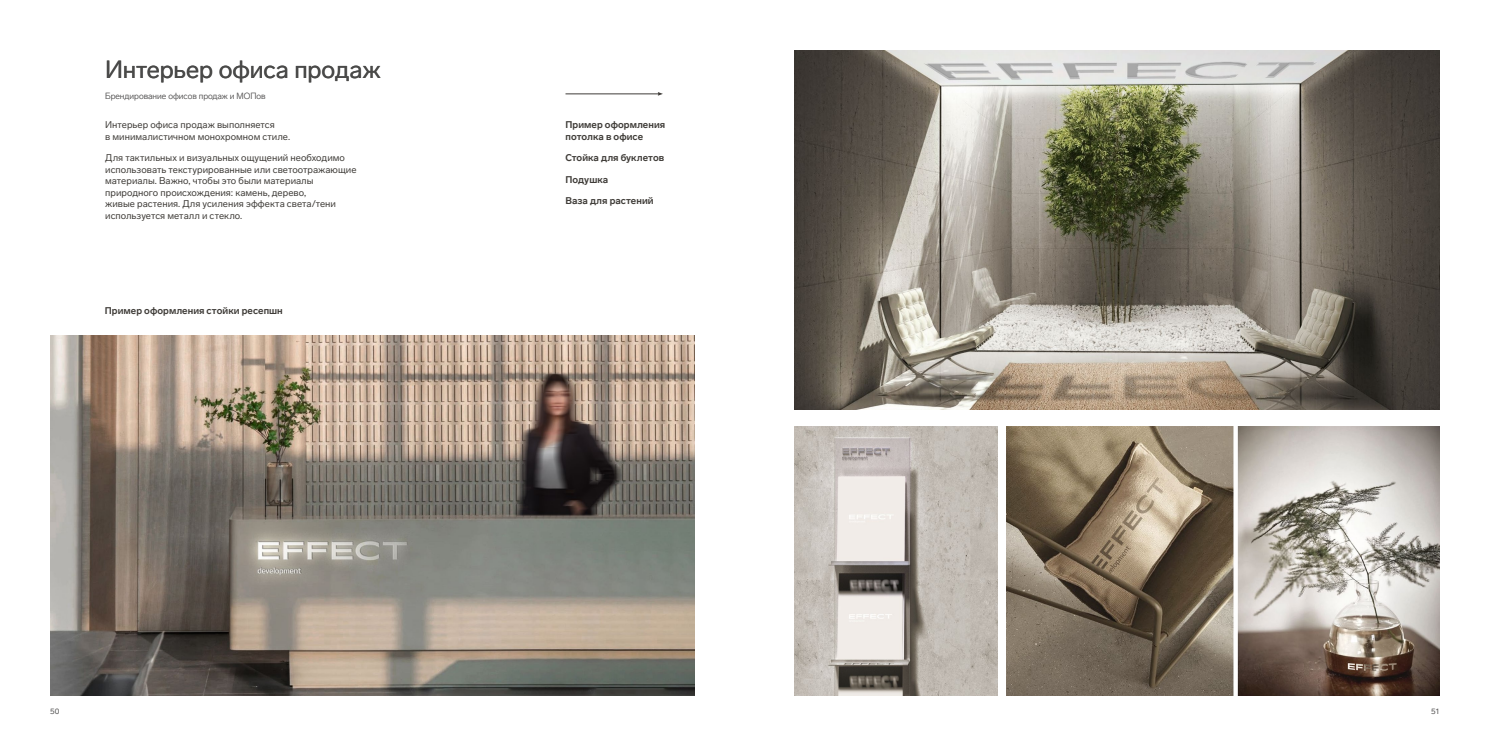
<style>
.page{position:relative;width:1489px;height:745px;background:#fff}
.page>*{position:absolute;margin:0;border:0;box-sizing:border-box;transform-origin:0 0}
.t1{font:24.5px "Lab Grotesque";letter-spacing:-.005em;color:#4a4a49}
.t2{font:9.62px/11.5px "Lab Grotesque";color:#3f3c38}
.t3{font:700 9.62px/11.5px "Lab Grotesque";letter-spacing:.005em;color:#3f3c38}
.t4{font:100 8.75px "Lab Grotesque";color:#646363}
.t5{font:7.88px "Lab Grotesque";color:#504f4f}
</style>
<div class="page">
<img style="left:50px;top:335px;width:644px;height:360px">
<img style="left:794px;top:50px;width:645px;height:359px">
<img style="left:794px;top:426px;width:203px;height:268px">
<img style="left:1006px;top:426px;width:433px;height:268px">
<hr style="left:565px;top:94px;width:94px;height:1px;background:#3f3c38">
<svg style="left:657px;top:92px;width:6px;height:4px"></svg>
<h1 class="t1" style="left:105px;top:55px;width:277px">Интерьер офиса продаж</h1>
<p class="t4" style="left:105px;top:90px;width:162px">Брендирование офисов продаж и МОПов</p>
<p class="t2" style="left:105px;top:119px;width:186px">Интерьер офиса продаж выполняется<br>в минималистичном монохромном стиле.</p>
<p class="t2" style="left:105px;top:152px;width:253px">Для тактильных и визуальных ощущений необходимо использовать текстурированные или светоотражающие материалы. Важно, чтобы это были материалы природного происхождения: камень, дерево,<br>живые растения. Для усиления эффекта света/тени используется металл и стекло.</p>
<p class="t3" style="left:105px;top:305px;width:179px">Пример оформления стойки ресепшн</p>
<p class="t3" style="left:565px;top:119px;width:101px">Пример оформления потолка в офисе</p>
<p class="t3" style="left:565px;top:152px;width:100px">Стойка для буклетов</p>
<p class="t3" style="left:565px;top:173px;width:44px">Подушка</p>
<p class="t3" style="left:565px;top:195px;width:90px">Ваза для растений</p>
<p class="t5" style="left:50px;top:705px;width:11px">50</p>
<p class="t5" style="left:1430px;top:706px;width:10px">51</p>
</div>
